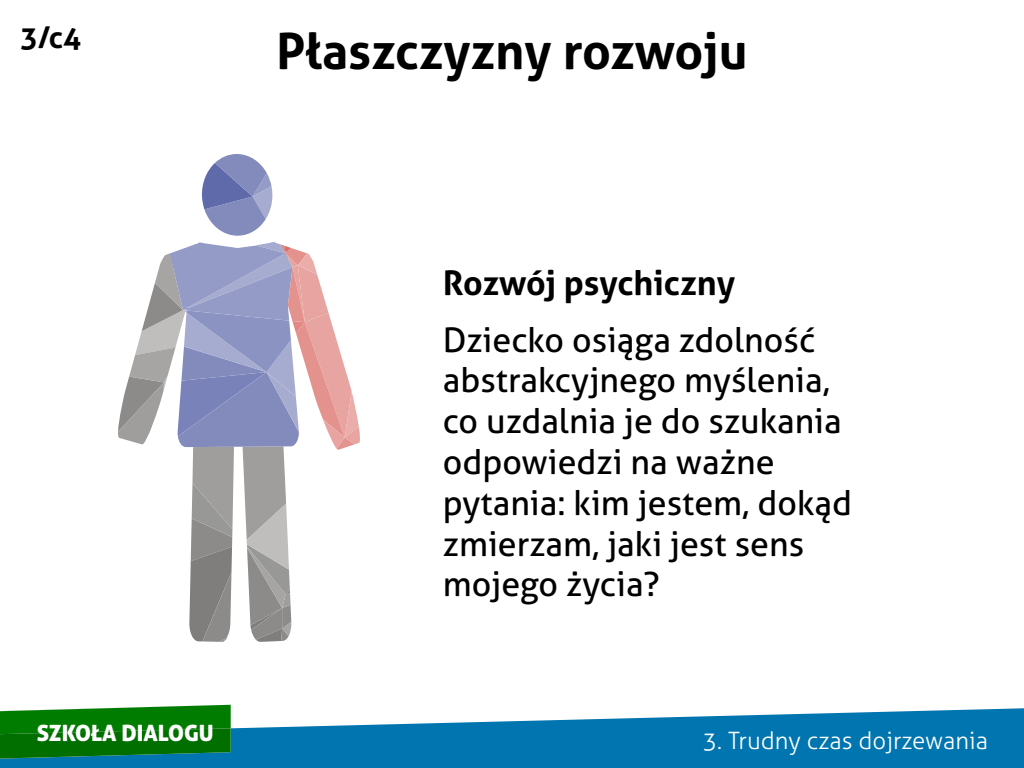
<style>
.page{position:relative;width:1024px;height:768px;background:#fff}
.page>*{position:absolute;margin:0;border:0;box-sizing:border-box;transform-origin:0 0}
.t1{font:700 50px "Aller";color:#000}
.t2{font:34px/40.8px "Aller";color:#000}
.t3{font:700 34px "Aller";color:#000}
.t4{font:700 30px "Aller";color:#000}
.t5{font:300 24px "Aller";color:#fff}
.t6{font:22.5px "Aller Display";color:#fff}
</style>
<div class="page">
<svg style="left:0;top:708px;width:1024px;height:60px;fill:#0075af"></svg>
<svg style="left:202px;top:154px;width:70px;height:82px"></svg>
<svg style="left:118px;top:242px;width:242px;height:400px"></svg>
<svg style="left:0;top:705px;width:231px;height:54px;background:#0f7e1a"></svg>
<p class="t4" style="left:20px;top:19px;width:63px">3/c4</p>
<h1 class="t1" style="left:277px;top:21px;width:472px">Płaszczyzny rozwoju</h1>
<p class="t6" style="left:37px;top:718px;width:179px">SZKOŁA DIALOGU</p>
<p class="t3" style="left:443px;top:262px;width:294px">Rozwój psychiczny</p>
<p class="t2" style="left:443px;top:319px;width:411px">Dziecko osiąga zdolność abstrakcyjnego myślenia, co uzdalnia je do szukania odpowiedzi na ważne pytania: kim jestem, dokąd zmierzam, jaki jest sens mojego życia?</p>
<p class="t5" style="left:703px;top:726px;width:287px">3. Trudny czas dojrzewania</p>
</div>
